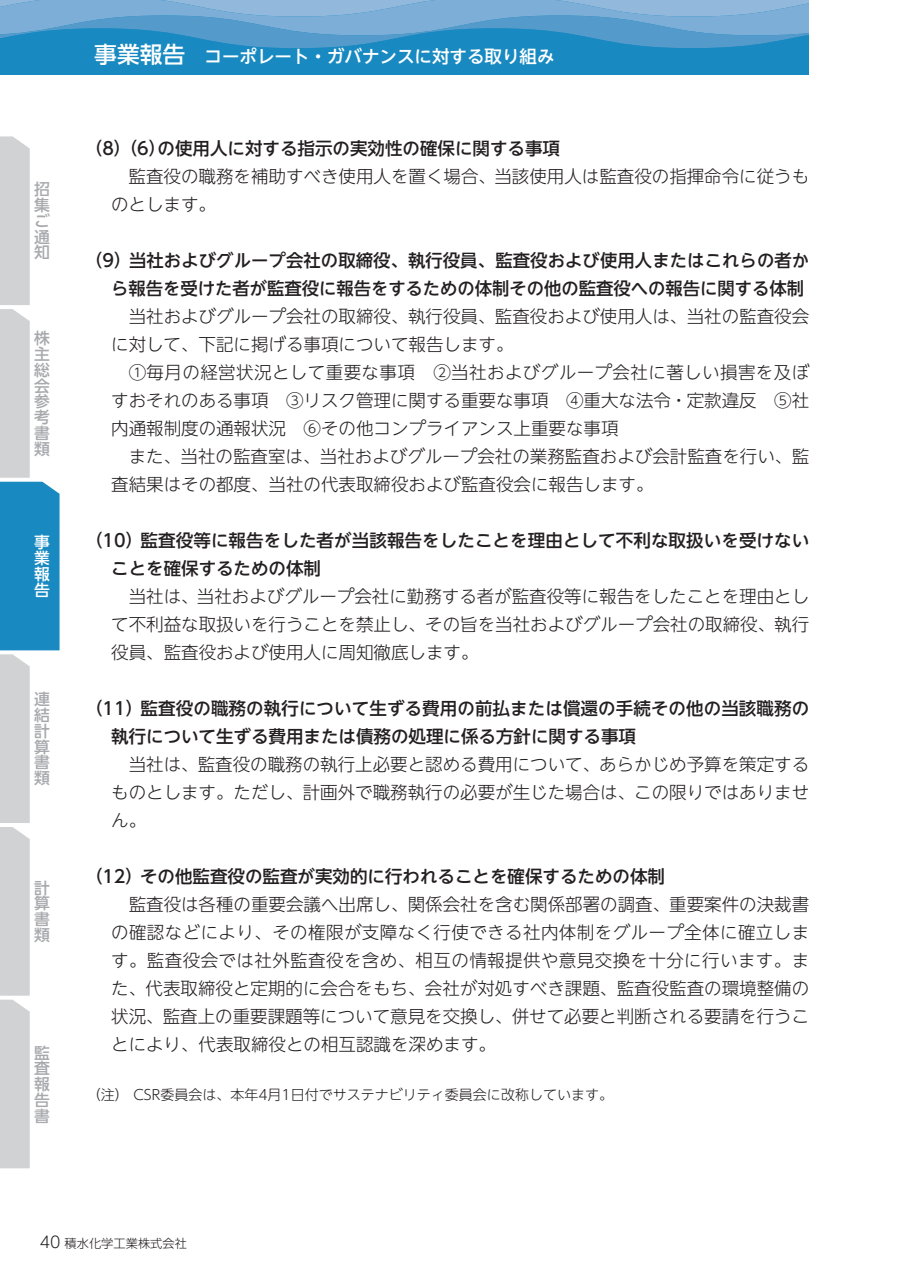
<style>
.page{position:relative;width:903px;height:1275px;background:#fff}
.page>*{position:absolute;margin:0;border:0;box-sizing:border-box;transform-origin:0 0}
.t1{font:300 17.5px/28px "UD Shin Go NT Pr 6";color:#231f20;text-align:justify}
.t2{font:500 17.5px/28px "UD Shin Go NT Pr 6";color:#231f20}
.t3{font:500 17.5px "UD Shin Go NT Pr 6";color:#fff}
.t4{font:500 15.75px/15.8px "UD Shin Go NT Pr 6";color:#a8a9ad;text-align:justify}
.t5{font:500 15.75px/15.8px "UD Shin Go NT Pr 6";color:#fff;text-align:justify}
.t6{font:300 15.75px "UD Shin Go NT Pr 6";color:#231f20}
.t7{font:300 14px "UD Shin Go NT Pr 6";color:#231f20}
.t8{font:300 12.25px "UD Shin Go NT Pr 6";color:#231f20}
.s1{font-size:22.75px}
</style>
<div class="page">
<svg style="left:0;top:0;width:809px;height:74px;background:#469aca"></svg>
<svg style="left:0;top:136px;width:60px;height:1032px"></svg>
<p class="t4" style="left:34px;top:181px;width:17px">招集ご通知</p>
<p class="t4" style="left:34px;top:330px;width:17px">株主総会参考書類</p>
<p class="t5" style="left:34px;top:534px;width:17px">事業報告</p>
<p class="t4" style="left:34px;top:691px;width:17px">連結計算書類</p>
<p class="t4" style="left:34px;top:879px;width:17px">計算書類</p>
<p class="t4" style="left:34px;top:1044px;width:17px">監査報告書</p>
<p class="t3" style="left:94px;top:42px;width:462px"><span class="s1">事業報告</span> コーポレート・ガバナンスに対する取り組み</p>
<p class="t2" style="left:94px;top:133px;width:468px">(8) (6)の使用人に対する指示の実効性の確保に関する事項</p>
<p class="t1" style="left:111px;top:161px;width:700px;text-indent:17px">監査役の職務を補助すべき使用人を置く場合、当該使用人は監査役の指揮命令に従うものとします。</p>
<p class="t2" style="left:94px;top:245px;width:717px;text-align:right">(9) 当社およびグループ会社の取締役、執行役員、監査役および使用人またはこれらの者から報告を受けた者が監査役に報告をするための体制その他の監査役への報告に関する体制</p>
<p class="t1" style="left:111px;top:301px;width:699px;text-indent:17px">当社およびグループ会社の取締役、執行役員、監査役および使用人は、当社の監査役会に対して、下記に掲げる事項について報告します。</p>
<p class="t1" style="left:111px;top:357px;width:699px;text-indent:17px">①毎月の経営状況として重要な事項　②当社およびグループ会社に著しい損害を及ぼすおそれのある事項　③リスク管理に関する重要な事項　④重大な法令・定款違反　⑤社内通報制度の通報状況　⑥その他コンプライアンス上重要な事項</p>
<p class="t1" style="left:111px;top:441px;width:699px;text-indent:17px">また、当社の監査室は、当社およびグループ会社の業務監査および会計監査を行い、監査結果はその都度、当社の代表取締役および監査役会に報告します。</p>
<p class="t2" style="left:111px;top:525px;width:699px;text-indent:-17px">(10) 監査役等に報告をした者が当該報告をしたことを理由として不利な取扱いを受けないことを確保するための体制</p>
<p class="t1" style="left:111px;top:581px;width:699px;text-indent:17px">当社は、当社およびグループ会社に勤務する者が監査役等に報告をしたことを理由として不利益な取扱いを行うことを禁止し、その旨を当社およびグループ会社の取締役、執行役員、監査役および使用人に周知徹底します。</p>
<p class="t2" style="left:111px;top:693px;width:699px;text-indent:-17px">(11) 監査役の職務の執行について生ずる費用の前払または償還の手続その他の当該職務の執行について生ずる費用または債務の処理に係る方針に関する事項</p>
<p class="t1" style="left:111px;top:749px;width:699px;text-indent:17px">当社は、監査役の職務の執行上必要と認める費用について、あらかじめ予算を策定するものとします。ただし、計画外で職務執行の必要が生じた場合は、この限りではありません。</p>
<p class="t2" style="left:94px;top:861px;width:573px">(12) その他監査役の監査が実効的に行われることを確保するための体制</p>
<p class="t1" style="left:111px;top:889px;width:699px;text-indent:17px">監査役は各種の重要会議へ出席し、関係会社を含む関係部署の調査、重要案件の決裁書の確認などにより、その権限が支障なく行使できる社内体制をグループ全体に確立します。監査役会では社外監査役を含め、相互の情報提供や意見交換を十分に行います。また、代表取締役と定期的に会合をもち、会社が対処すべき課題、監査役監査の環境整備の状況、監査上の重要課題等について意見を交換し、併せて必要と判断される要請を行うことにより、代表取締役との相互認識を深めます。</p>
<p class="t7" style="left:94px;top:1083px;width:521px">(注） CSR委員会は、本年4月1日付でサステナビリティ委員会に改称しています。</p>
<p class="t6" style="left:40px;top:1229px;width:22px">40</p>
<p class="t8" style="left:64px;top:1233px;width:124px">積水化学工業株式会社</p>
</div>
